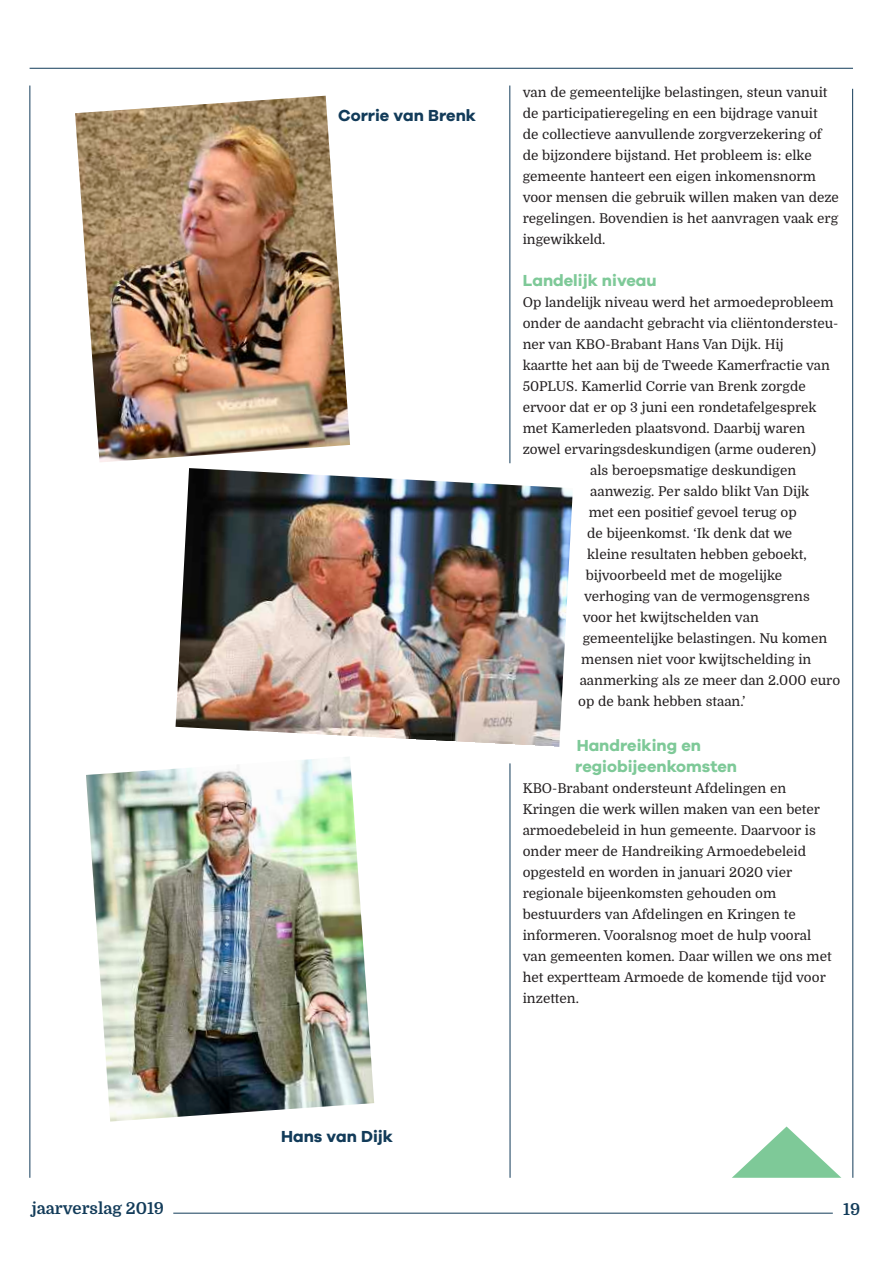
<style>
.page{position:relative;width:893px;height:1263px;background:#fff}
.page>*{position:absolute;margin:0;border:0;box-sizing:border-box;transform-origin:0 0}
.t1{font:700 16.5px/21px "Galano Grotesque DEMO";color:#7ec998}
.t2{font:700 16.5px "Galano Grotesque DEMO";color:#123b59}
.t3{font:700 16.5px "Domine";color:#123b59}
.t4{font:13.5px/21px "Domine";color:#231f20}
</style>
<div class="page">
<hr style="left:30px;top:86px;width:1px;height:1092px;background:#123b59">
<hr style="left:510px;top:86px;width:1px;height:377px;background:#123b59">
<hr style="left:852px;top:89px;width:1px;height:1089px;background:#123b59">
<hr style="left:173px;top:1213px;width:660px;height:1px;background:#123b59">
<hr style="left:30px;top:68px;width:823px;height:1px;background:#123b59">
<svg style="left:732px;top:1126px;width:109px;height:52px"></svg>
<img style="left:75px;top:96px;width:275px;height:366px">
<img style="left:176px;top:468px;width:397px;height:279px">
<img style="left:86px;top:757px;width:288px;height:364px">
<hr style="left:510px;top:763px;width:1px;height:415px;background:#123b59">
<p class="t2" style="left:338px;top:109px;width:139px">Corrie van Brenk</p>
<p class="t4" style="left:523px;top:82px;width:318px">van de gemeentelijke belastingen, steun vanuit de participatieregeling en een bijdrage vanuit<br>de collectieve aanvullende zorgverzekering of de bijzondere bijstand. Het probleem is: elke gemeente hanteert een eigen inkomensnorm voor mensen die gebruik willen maken van deze regelingen. Bovendien is het aanvragen vaak erg ingewikkeld.</p>
<p class="t1" style="left:523px;top:271px;width:136px">Landelijk niveau</p>
<p class="t4" style="left:523px;top:292px;width:313px">Op landelijk niveau werd het armoedeprobleem</p>
<p class="t4" style="left:523px;top:313px;width:317px">onder de aandacht gebracht via cliëntondersteu-</p>
<p class="t4" style="left:523px;top:334px;width:262px">ner van KBO-Brabant Hans Van Dijk. Hij</p>
<p class="t4" style="left:523px;top:355px;width:309px">kaartte het aan bij de Tweede Kamerfractie van</p>
<p class="t4" style="left:523px;top:376px;width:285px">50PLUS. Kamerlid Corrie van Brenk zorgde</p>
<p class="t4" style="left:523px;top:397px;width:295px">ervoor dat er op 3 juni een rondetafelgesprek</p>
<p class="t4" style="left:523px;top:418px;width:284px">met Kamerleden plaatsvond. Daarbij waren</p>
<p class="t4" style="left:523px;top:439px;width:295px">zowel ervaringsdeskundigen (arme ouderen)</p>
<p class="t4" style="left:590px;top:460px;width:208px">als beroepsmatige deskundigen</p>
<p class="t4" style="left:590px;top:481px;width:221px">aanwezig. Per saldo blikt Van Dijk</p>
<p class="t4" style="left:589px;top:502px;width:210px">met een positief gevoel terug op</p>
<p class="t4" style="left:587px;top:523px;width:207px">de bijeenkomst. ‘Ik denk dat we</p>
<p class="t4" style="left:587px;top:544px;width:221px">kleine resultaten hebben geboekt,</p>
<p class="t4" style="left:586px;top:565px;width:198px">bijvoorbeeld met de mogelijke</p>
<p class="t4" style="left:584px;top:586px;width:227px">verhoging van de vermogensgrens</p>
<p class="t4" style="left:583px;top:607px;width:178px">voor het kwijtschelden van</p>
<p class="t4" style="left:583px;top:628px;width:246px">gemeentelijke belastingen. Nu komen</p>
<p class="t4" style="left:581px;top:649px;width:232px">mensen niet voor kwijtschelding in</p>
<p class="t4" style="left:580px;top:670px;width:262px">aanmerking als ze meer dan 2.000 euro</p>
<p class="t4" style="left:578px;top:691px;width:169px">op de bank hebben staan.’</p>
<p class="t1" style="left:575px;top:736px;width:163px">Handreiking en regiobijeenkomsten</p>
<p class="t4" style="left:523px;top:778px;width:311px">KBO-Brabant ondersteunt Afdelingen en Kringen die werk willen maken van een beter armoedebeleid in hun gemeente. Daarvoor is onder meer de Handreiking Armoedebeleid opgesteld en worden in januari 2020 vier regionale bijeenkomsten gehouden om bestuurders van Afdelingen en Kringen te informeren. Vooralsnog moet de hulp vooral van gemeenten komen. Daar willen we ons met het expertteam Armoede de komende tijd voor inzetten.</p>
<p class="t2" style="left:281px;top:1129px;width:113px">Hans van Dijk</p>
<p class="t3" style="left:32px;top:1199px;width:134px">jaarverslag 2019</p>
<p class="t3" style="left:843px;top:1200px;width:18px">19</p>
</div>
